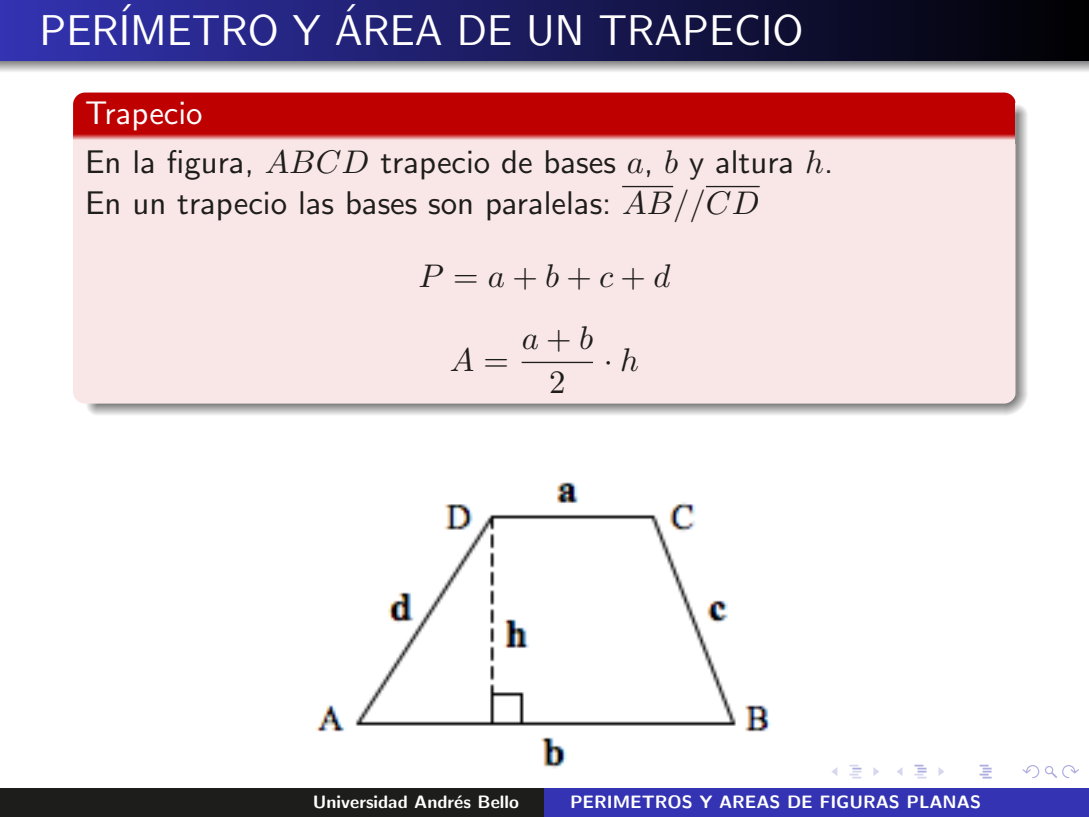
<style>
.page{position:relative;width:1089px;height:817px;background:#fff}
.page>*{position:absolute;margin:0;border:0;box-sizing:border-box;transform-origin:0 0}
.t1{font:42.9px "CMSS12";color:#fff}
.t2{font:32.7px/48.6px "CMSS10";color:#1d1d1b}
.t3{font:32.7px "CMMI10";color:#1d1d1b}
.t4{font:32.7px "CMSY10";color:#1d1d1b}
.t5{font:32.7px "CMR10";color:#1d1d1b}
.t6{font:18px "CMSSBX10";color:#fff}
.s1{color:#fff}
.s2{font-family:"CMMI10"}
.s3{font-family:"CMR10"}
</style>
<div class="page">
<svg style="left:831px;top:764px;width:48px;height:14px"></svg>
<svg style="left:897px;top:764px;width:47px;height:14px"></svg>
<svg style="left:979px;top:764px;width:12px;height:14px"></svg>
<svg style="left:1022px;top:765px;width:57px;height:14px"></svg>
<div style="left:0;top:0;width:1089px;height:61px;background:linear-gradient(to right,#3333b3,#000001)"></div>
<svg style="left:0;top:60px;width:1089px;height:12px;background:#adadb3"></svg>
<div style="left:73px;top:92px;width:942px;height:42px;background:#bf0000"></div>
<svg style="left:73px;top:134px;width:942px;height:10px;background:#e79e9e"></svg>
<svg style="left:85px;top:403px;width:12px;height:12px"></svg>
<svg style="left:1003px;top:391px;width:24px;height:24px"></svg>
<svg style="left:97px;top:403px;width:906px;height:12px;background:#bab9b9"></svg>
<svg style="left:1016px;top:104px;width:11px;height:11px"></svg>
<svg style="left:1016px;top:115px;width:11px;height:276px;background:#b7b7b6"></svg>
<div style="left:73px;top:144px;width:942px;height:259px;background:#f9e6e6"></div>
<hr style="left:1015px;top:112px;width:1px;height:284px;background:#9d9d9c">
<hr style="left:622px;top:186px;width:51px;height:1px;background:#1d1d1b">
<hr style="left:706px;top:186px;width:53px;height:1px;background:#1d1d1b">
<hr style="left:521px;top:362px;width:72px;height:1px;background:#1d1d1b">
<img style="left:315px;top:482px;width:456px;height:286px">
<div style="left:0;top:787px;width:544px;height:29px;background:#1d1d1b"></div>
<div style="left:544px;top:787px;width:545px;height:29px;background:#3333b3"></div>
<h1 class="t1" style="left:40px;top:12px;width:765px">PER´IMETRO Y AREA DE UN TRAPECIO</h1>
<h1 class="t1" style="left:338px;top:2px;width:23px">´</h1>
<p class="t2" style="left:85px;top:92px;width:749px"><span class="s1">Trapecio<br></span>En la figura, <span class="s2">ABCD</span> trapecio de bases <span class="s2">a</span>, <span class="s2">b</span> y altura <span class="s2">h</span>.</p>
<p class="t2" style="left:85px;top:181px;width:675px">En un trapecio las bases son paralelas: <span class="s2">AB//CD</span></p>
<p class="t3" style="left:418px;top:262px;width:253px">P <span class="s3">=</span>a<span class="s3">+</span>b<span class="s3">+</span>c<span class="s3">+</span>d</p>
<p class="t3" style="left:450px;top:346px;width:61px">A <span class="s3">=</span></p>
<p class="t3" style="left:521px;top:324px;width:73px">a<span class="s3">+</span>b</p>
<p class="t5" style="left:549px;top:368px;width:18px">2</p>
<p class="t4" style="left:604px;top:340px;width:37px">·<span class="s2">h</span></p>
<p class="t6" style="left:313px;top:793px;width:207px">Universidad Andr´es Bello</p>
<p class="t6" style="left:570px;top:793px;width:412px">PERIMETROS Y AREAS DE FIGURAS PLANAS</p>
</div>
